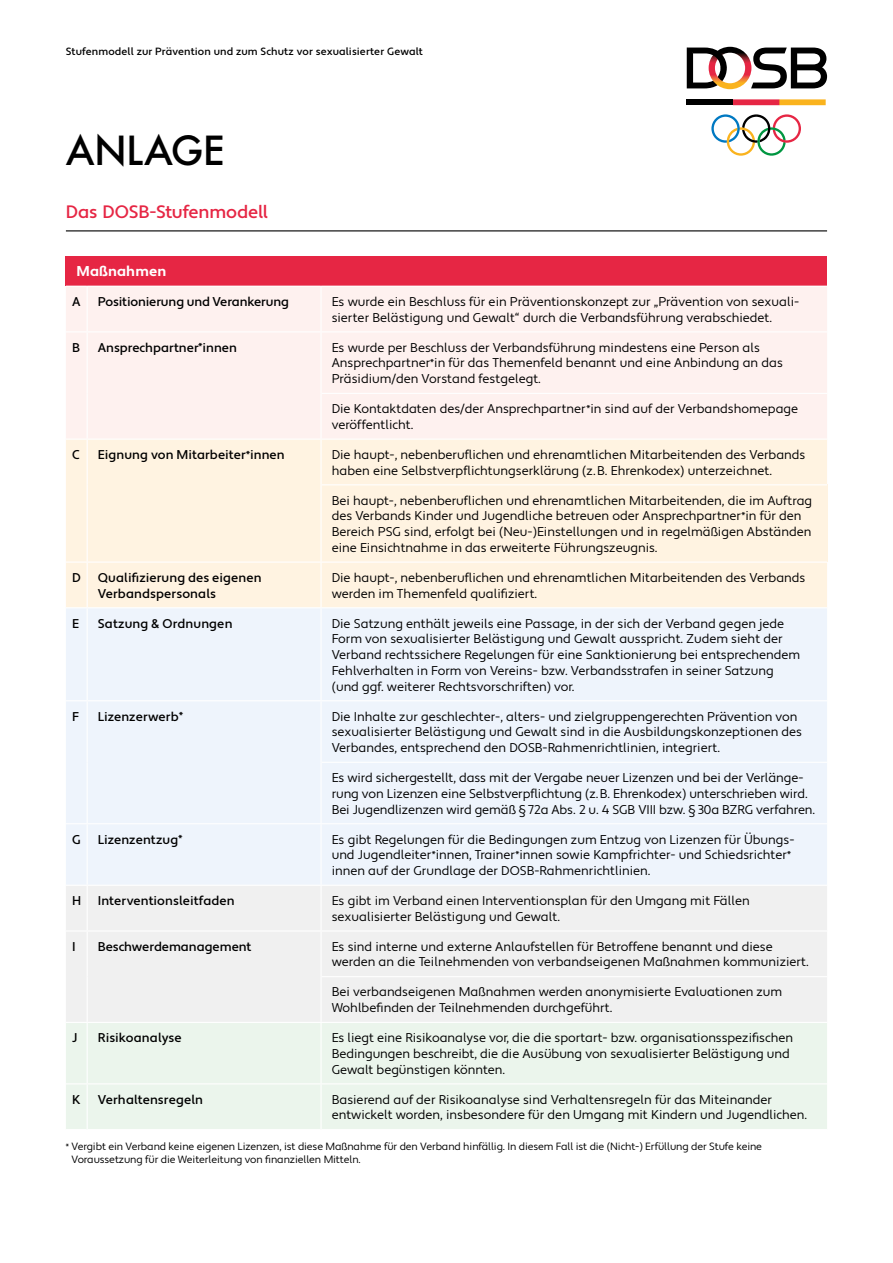
<style>
.page{position:relative;width:893px;height:1263px;background:#fff}
.page>*{position:absolute;margin:0;border:0;box-sizing:border-box;transform-origin:0 0}
.Headline_58_58{font:500 39px "Futura ND";letter-spacing:-.02em;color:#000}
.Headline_14_18{font:500 18px "Apertura";letter-spacing:-.005em;color:#e62644}
.Tabelle_Kopf{font:700 14.25px "Apertura";letter-spacing:.01em;color:#fff}
.Tabelle_letzte_Spa{font:12.75px/15.8px "Apertura";color:#000}
.Tabelle_Körper{font:500 12.75px/15.8px "Apertura";letter-spacing:.005em;color:#000}
.Tabelle_1__Spalte{font:500 12.75px "Apertura";color:#000}
.Tabelle_letzte_Spa-2{font:10.5px/12.6px "Apertura";letter-spacing:-.01em;color:#000}
.t1{font:500 10.5px "Apertura";letter-spacing:.005em;color:#000}
</style>
<div class="page">
<hr style="left:66px;top:230px;width:761px;height:1px;background:#000">
<div style="left:66px;top:256px;width:761px;height:30px;background:#e62644"></div>
<div style="left:66px;top:287px;width:761px;height:151px;background:#fef1ef"></div>
<div style="left:66px;top:440px;width:761px;height:167px;background:#fff3e1"></div>
<div style="left:321px;top:485px;width:506px;height:77px;background:#fff3e1"></div>
<div style="left:66px;top:608px;width:761px;height:277px;background:#eef4fc"></div>
<div style="left:66px;top:886px;width:761px;height:44px;background:#f0f0f0"></div>
<div style="left:66px;top:932px;width:761px;height:90px;background:#f0f0f0"></div>
<div style="left:66px;top:1023px;width:761px;height:106px;background:#ebf5ec"></div>
<hr style="left:87px;top:286px;width:1px;height:45px;background:#fff">
<hr style="left:320px;top:286px;width:2px;height:45px;background:#fff">
<hr style="left:87px;top:332px;width:1px;height:61px;background:#fff">
<hr style="left:320px;top:332px;width:2px;height:61px;background:#fff">
<hr style="left:87px;top:393px;width:1px;height:46px;background:#fff">
<hr style="left:320px;top:393px;width:2px;height:46px;background:#fff">
<hr style="left:87px;top:440px;width:1px;height:45px;background:#fff">
<hr style="left:87px;top:485px;width:1px;height:76px;background:#fff">
<hr style="left:87px;top:563px;width:1px;height:44px;background:#fff">
<hr style="left:320px;top:563px;width:2px;height:44px;background:#fff">
<hr style="left:87px;top:608px;width:1px;height:92px;background:#fff">
<hr style="left:320px;top:608px;width:2px;height:92px;background:#fff">
<hr style="left:87px;top:701px;width:1px;height:61px;background:#fff">
<hr style="left:320px;top:701px;width:2px;height:61px;background:#fff">
<hr style="left:87px;top:762px;width:1px;height:61px;background:#fff">
<hr style="left:320px;top:762px;width:2px;height:61px;background:#fff">
<hr style="left:87px;top:824px;width:1px;height:61px;background:#fff">
<hr style="left:320px;top:824px;width:2px;height:61px;background:#fff">
<hr style="left:87px;top:886px;width:1px;height:44px;background:#fff">
<hr style="left:320px;top:886px;width:2px;height:44px;background:#fff">
<hr style="left:87px;top:931px;width:1px;height:46px;background:#fff">
<hr style="left:320px;top:931px;width:2px;height:46px;background:#fff">
<hr style="left:87px;top:977px;width:1px;height:45px;background:#fff">
<hr style="left:320px;top:977px;width:2px;height:45px;background:#fff">
<hr style="left:87px;top:1023px;width:1px;height:60px;background:#fff">
<hr style="left:320px;top:1023px;width:2px;height:60px;background:#fff">
<hr style="left:87px;top:1084px;width:1px;height:46px;background:#fff">
<hr style="left:320px;top:1084px;width:2px;height:46px;background:#fff">
<hr style="left:320px;top:440px;width:2px;height:45px;background:#fff">
<hr style="left:320px;top:485px;width:2px;height:76px;background:#fff">
<svg style="left:66px;top:331px;width:21px;height:1px"></svg>
<hr style="left:87px;top:331px;width:234px;height:1px;background:#fff">
<hr style="left:321px;top:331px;width:506px;height:1px;background:#fff">
<hr style="left:322px;top:393px;width:505px;height:1px;background:#fff">
<hr style="left:322px;top:484px;width:505px;height:1px;background:#fff">
<hr style="left:66px;top:561px;width:21px;height:2px;background:#fff">
<hr style="left:87px;top:561px;width:234px;height:2px;background:#fff">
<hr style="left:321px;top:561px;width:506px;height:2px;background:#fff">
<svg style="left:66px;top:700px;width:21px;height:1px"></svg>
<hr style="left:87px;top:700px;width:234px;height:1px;background:#fff">
<hr style="left:321px;top:700px;width:506px;height:1px;background:#fff">
<hr style="left:322px;top:762px;width:505px;height:1px;background:#fff">
<svg style="left:66px;top:823px;width:21px;height:1px"></svg>
<hr style="left:87px;top:823px;width:234px;height:1px;background:#fff">
<hr style="left:321px;top:823px;width:506px;height:1px;background:#fff">
<hr style="left:322px;top:976px;width:505px;height:1px;background:#fff">
<svg style="left:66px;top:1083px;width:21px;height:1px"></svg>
<hr style="left:87px;top:1083px;width:234px;height:1px;background:#fff">
<hr style="left:321px;top:1083px;width:506px;height:1px;background:#fff">
<svg style="left:711px;top:114px;width:90px;height:42px"></svg>
<svg style="left:733px;top:99px;width:93px;height:6px"></svg>
<div style="left:687px;top:99px;width:46px;height:6px;background:#000"></div>
<svg style="left:687px;top:47px;width:140px;height:42px"></svg>
<p class="t1" style="left:66px;top:45px;width:359px">Stufenmodell zur Prävention und zum Schutz vor sexualisierter Gewalt</p>
<p class="Headline_58_58" style="left:66px;top:125px;width:160px">ANLAGE</p>
<p class="Headline_14_18" style="left:66px;top:200px;width:204px">Das DOSB-Stufenmodell</p>
<p class="Tabelle_Kopf" style="left:77px;top:263px;width:91px">Maßnahmen</p>
<p class="Tabelle_1__Spalte" style="left:72px;top:294px;width:10px">A</p>
<p class="Tabelle_Körper" style="left:98px;top:294px;width:193px">Positionierung und Verankerung</p>
<p class="Tabelle_letzte_Spa" style="left:332px;top:294px;width:469px">Es wurde ein Beschluss für ein Präventionskonzept zur „Prävention von sexuali&shy;sierter Belästigung und Gewalt“ durch die Verbandsführung verabschiedet.</p>
<p class="Tabelle_1__Spalte" style="left:72px;top:340px;width:9px">B</p>
<p class="Tabelle_Körper" style="left:98px;top:340px;width:141px">Ansprechpartner<sup>*</sup>innen</p>
<p class="Tabelle_letzte_Spa" style="left:332px;top:340px;width:453px">Es wurde per Beschluss der Verbandsführung mindestens eine Person als<br>Ansprechpartner<sup>*</sup>in für das Themenfeld benannt und eine Anbindung an das<br>Präsidium/den Vorstand festgelegt.</p>
<p class="Tabelle_letzte_Spa" style="left:332px;top:401px;width:468px">Die Kontaktdaten des/der Ansprechpartner <sup>*</sup>in sind auf der Verbandshomepage veröffentlicht.</p>
<p class="Tabelle_1__Spalte" style="left:72px;top:447px;width:9px">C</p>
<p class="Tabelle_Körper" style="left:98px;top:447px;width:188px">Eignung von Mitarbeiter<sup>*</sup>innen</p>
<p class="Tabelle_letzte_Spa" style="left:332px;top:447px;width:475px">Die haupt-, nebenberuflichen und ehrenamtlichen Mitarbeitenden des Verbands haben eine Selbstverpflichtungserklärung (z.B. Ehrenkodex) unterzeichnet.</p>
<p class="Tabelle_letzte_Spa" style="left:332px;top:493px;width:482px">Bei haupt-, nebenberuflichen und ehrenamtlichen Mitarbeitenden, die im Auftrag des Verbands Kinder und Jugendliche betreuen oder Ansprechpartner<sup>*</sup>in für den Bereich PSG sind, erfolgt bei (Neu-)Einstellungen und in regelmäßigen Abständen eine Einsichtnahme in das erweiterte Führungszeugnis.</p>
<p class="Tabelle_1__Spalte" style="left:72px;top:570px;width:10px">D</p>
<p class="Tabelle_Körper" style="left:98px;top:570px;width:165px">Qualifizierung des eigenen<br>Verbandspersonals</p>
<p class="Tabelle_letzte_Spa" style="left:332px;top:570px;width:475px">Die haupt-, nebenberuflichen und ehrenamtlichen Mitarbeitenden des Verbands werden im Themenfeld qualifiziert.</p>
<p class="Tabelle_1__Spalte" style="left:72px;top:615px;width:8px">E</p>
<p class="Tabelle_Körper" style="left:98px;top:616px;width:136px">Satzung &amp; Ordnungen</p>
<p class="Tabelle_letzte_Spa" style="left:332px;top:616px;width:470px">Die Satzung enthält jeweils eine Passage, in der sich der Verband gegen jede Form von sexualisierter Belästigung und Gewalt ausspricht. Zudem sieht der Verband rechtssichere Regelungen für eine Sanktionierung bei entsprechendem Fehlverhalten in Form von Vereins- bzw. Verbandsstrafen in seiner Satzung (und ggf. weiterer Rechtsvorschriften) vor.</p>
<p class="Tabelle_1__Spalte" style="left:72px;top:708px;width:8px">F</p>
<p class="Tabelle_Körper" style="left:98px;top:709px;width:87px">Lizenzerwerb<sup>*</sup></p>
<p class="Tabelle_letzte_Spa" style="left:332px;top:709px;width:472px">Die Inhalte zur geschlechter-, alters- und zielgruppengerechten Prävention von sexualisierter Belästigung und Gewalt sind in die Ausbildungskonzeptionen des<br>Verbandes, entsprechend den DOSB-Rahmenrichtlinien, integriert.</p>
<p class="Tabelle_letzte_Spa" style="left:332px;top:770px;width:485px">Es wird sichergestellt, dass mit der Vergabe neuer Lizenzen und bei der Verlänge&shy;rung von Lizenzen eine Selbstverpflichtung (z.B. Ehrenkodex) unterschrieben wird.<br>Bei Jugendlizenzen wird gemäß § 72a Abs. 2 u. 4 SGB VIII bzw. § 30a BZRG verfahren.</p>
<p class="Tabelle_1__Spalte" style="left:72px;top:831px;width:10px">G</p>
<p class="Tabelle_Körper" style="left:98px;top:832px;width:86px">Lizenzentzug<sup>*</sup></p>
<p class="Tabelle_letzte_Spa" style="left:332px;top:832px;width:464px">Es gibt Regelungen für die Bedingungen zum Entzug von Lizenzen für Übungs&shy;und Jugendleiter<sup>*</sup>innen, Trainer<sup>*</sup>innen sowie Kampfrichter- und Schiedsrichter<sup>* </sup>innen auf der Grundlage der DOSB-Rahmenrichtlinien.</p>
<p class="Tabelle_1__Spalte" style="left:72px;top:893px;width:11px">H</p>
<p class="Tabelle_Körper" style="left:98px;top:893px;width:138px">Interventionsleitfaden</p>
<p class="Tabelle_letzte_Spa" style="left:332px;top:893px;width:419px">Es gibt im Verband einen Interventionsplan für den Umgang mit Fällen sexualisierter Belästigung und Gewalt.</p>
<p class="Tabelle_1__Spalte" style="left:72px;top:939px;width:5px">I</p>
<p class="Tabelle_Körper" style="left:98px;top:939px;width:155px">Beschwerdemanagement</p>
<p class="Tabelle_letzte_Spa" style="left:332px;top:939px;width:479px">Es sind interne und externe Anlaufstellen für Betroffene benannt und diese werden an die Teilnehmenden von verbandseigenen Maßnahmen kommuniziert.</p>
<p class="Tabelle_letzte_Spa" style="left:332px;top:984px;width:452px">Bei verbandseigenen Maßnahmen werden anonymisierte Evaluationen zum<br>Wohlbefinden der Teilnehmenden durchgeführt.</p>
<p class="Tabelle_1__Spalte" style="left:72px;top:1030px;width:7px">J</p>
<p class="Tabelle_Körper" style="left:98px;top:1030px;width:85px">Risikoanalyse</p>
<p class="Tabelle_letzte_Spa" style="left:332px;top:1030px;width:463px">Es liegt eine Risikoanalyse vor, die die sportart- bzw. organisationsspezifischen<br>Bedingungen beschreibt, die die Ausübung von sexualisierter Belästigung und<br>Gewalt begünstigen könnten.</p>
<p class="Tabelle_1__Spalte" style="left:72px;top:1091px;width:10px">K</p>
<p class="Tabelle_Körper" style="left:98px;top:1092px;width:107px">Verhaltensregeln</p>
<p class="Tabelle_letzte_Spa" style="left:332px;top:1092px;width:477px">Basierend auf der Risikoanalyse sind Verhaltensregeln für das Miteinander entwickelt worden, insbesondere für den Umgang mit Kindern und Jugendlichen.</p>
<p class="Tabelle_letzte_Spa-2" style="left:72px;top:1141px;width:692px;text-indent:-6px"><sup>*</sup> Vergibt ein Verband keine eigenen Lizenzen, ist diese Maßnahme für den Verband hinfällig. In diesem Fall ist die (Nicht-) Erfüllung der Stufe keine<br>Voraussetzung für die Weiterleitung von finanziellen Mitteln.</p>
</div>
